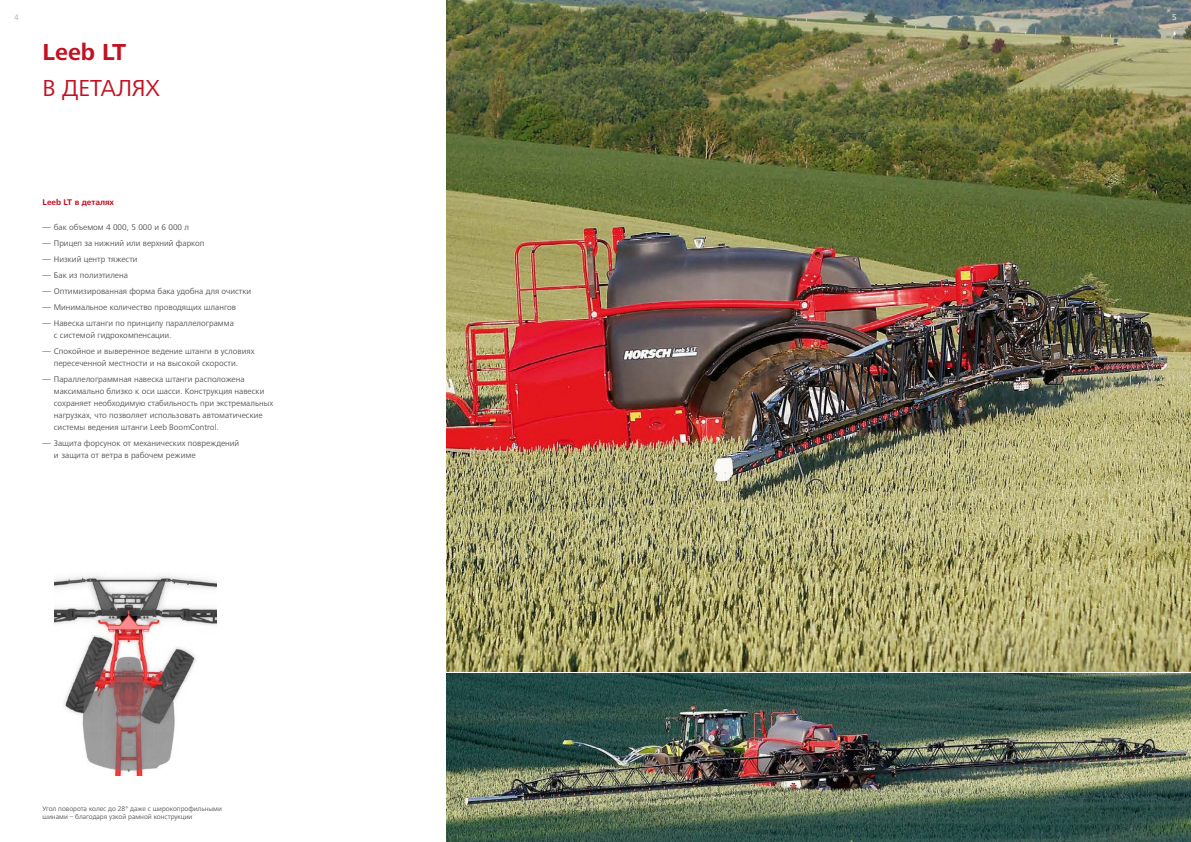
<style>
.page{position:relative;width:1191px;height:842px;background:#fff}
.page>*{position:absolute;margin:0;border:0;box-sizing:border-box;transform-origin:0 0}
.t1{font:24px "Frutiger Next LTW1 G";color:#c11123}
.t2{font:700 24px "Frutiger Next LTW1 G";color:#c11123}
.t3{font:8.5px/16px "Frutiger Next LTW1 G";color:#555756}
.t4{font:700 8.5px "Frutiger Next LTW1 G";color:#c11123}
.t5{font:8.5px "Frutiger Next LTW1 G";color:#b1b4b4}
.t6{font:8.5px "Frutiger Next LTW1 G";color:#fff}
.t7{font:7px/8.5px "Frutiger Next LTW1 G";color:#555756}
</style>
<div class="page">
<img style="left:446px;top:0;width:745px;height:842px">
<img style="left:55px;top:575px;width:161px;height:200px">
<p class="t5" style="left:14px;top:13px;width:6px">4</p>
<p class="t6" style="left:1172px;top:13px;width:6px">5</p>
<h1 class="t2" style="left:43px;top:38px;width:85px">Leeb LT</h1>
<h1 class="t1" style="left:43px;top:74px;width:119px">В ДЕТАЛЯХ</h1>
<p class="t4" style="left:43px;top:197px;width:73px">Leeb LT в деталях</p>
<p class="t3" style="left:43px;top:219px;width:210px">― бак объемом 4 000, 5 000 и 6 000 л<br>― Прицеп за нижний или верхний фаркоп<br>― Низкий центр тяжести<br>― Бак из полиэтилена<br>― Оптимизированная форма бака удобна для очистки ― Минимальное количество проводящих шлангов<br>― Навеска штанги по принципу параллелограмма</p>
<p class="t3" style="left:43px;top:327px;width:213px;text-indent:11px">с системой гидрокомпенсации.<br>― Спокойное и выверенное ведение штанги в условиях</p>
<p class="t3" style="left:43px;top:355px;width:204px;text-align:center">пересеченной местности и на высокой скорости.<br>― Параллелограммная навеска штанги расположена</p>
<p class="t3" style="left:54px;top:385px;width:221px;line-height:12px">максимально близко к оси шасси. Конструкция навески сохраняет необходимую стабильность при экстремальных нагрузках, что позволяет использовать автоматические системы ведения штанги Leeb BoomControl.</p>
<p class="t3" style="left:54px;top:437px;width:187px;line-height:12px;text-indent:-11px">― Защита форсунок от механических повреждений и защита от ветра в рабочем режиме</p>
<p class="t7" style="left:43px;top:804px;width:181px">Угол поворота колес до 28° даже с широкопрофильными шинами – благодаря узкой рамной конструкции</p>
</div>
